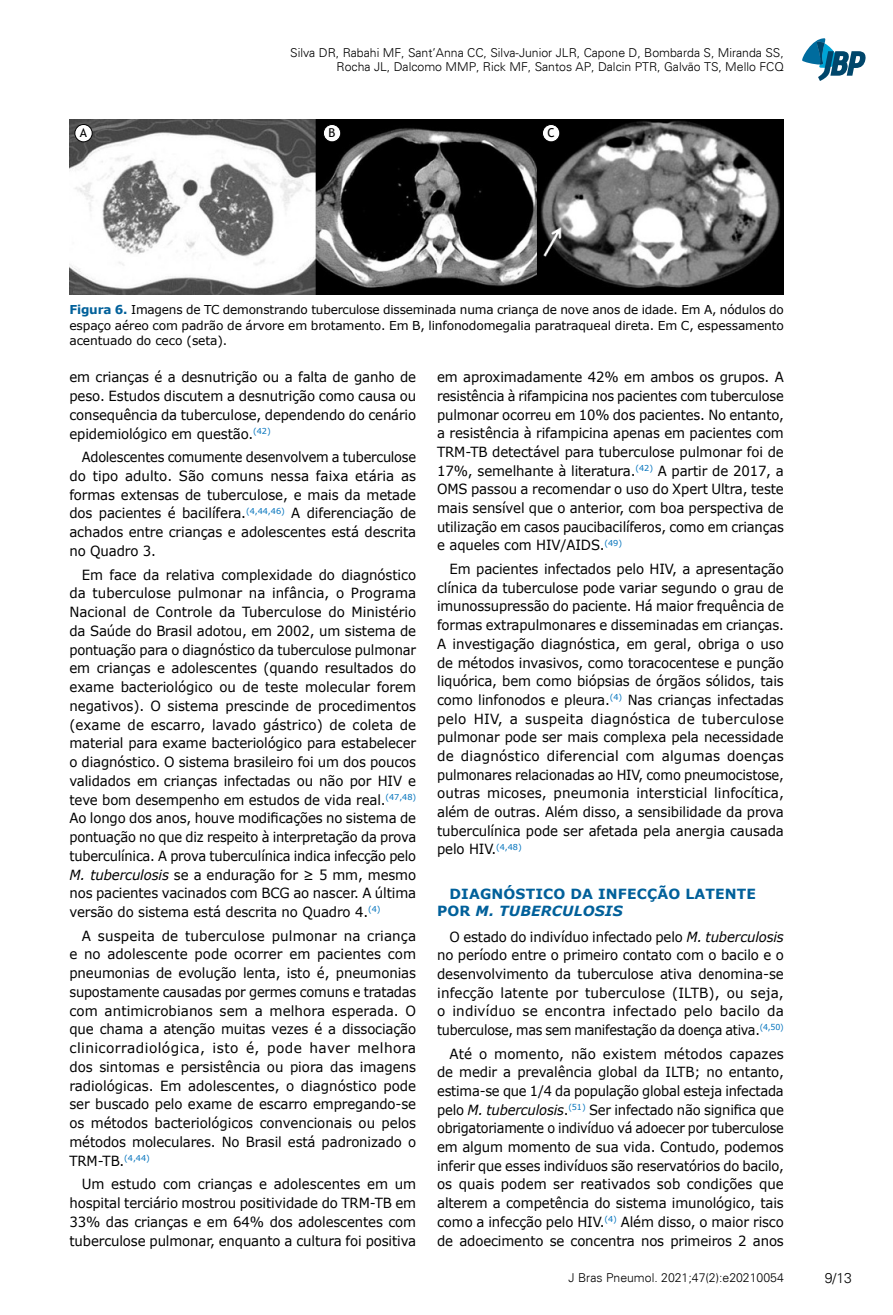
<style>
.page{position:relative;width:893px;height:1315px;background:#fff}
.page>*{position:absolute;margin:0;border:0;box-sizing:border-box;transform-origin:0 0}
.t1{font:14px/18.7px "Verdana";letter-spacing:-.01em;color:#000;text-align:justify;scale:.95 1}
.t2{font:14px/18.7px "Verdana";letter-spacing:-.01em;color:#000;text-align:justify;scale:.96 1}
.t3{font:14px/18.7px "Verdana";letter-spacing:-.01em;color:#000;text-align:justify;scale:.93 1}
.t4{font:700 14px/17px "Verdana";letter-spacing:.01em;color:#01609a}
.t5{font:300 14px "Univers";color:#000}
.t6{font:12.25px/15.8px "Verdana";letter-spacing:-.01em;color:#000;text-align:justify}
.t7{font:300 12.25px/14.7px "Univers";color:#000;text-align:right}
.t8{font:12.25px "Trebuchet MS";color:#000}
.s1{font-weight:700;color:#01609a}
.s2{font-style:italic}
</style>
<div class="page">
<svg style="left:802px;top:38px;width:64px;height:43px"></svg>
<img style="left:69px;top:119px;width:715px;height:176px">
<div style="left:75px;top:124px;width:17px;height:18px;background:#fff;border-radius:50%"></div>
<div style="left:74px;top:124px;width:19px;height:18px;border:1px solid #000;border-radius:50%"></div>
<div style="left:323px;top:124px;width:18px;height:18px;background:#fff;border-radius:50%"></div>
<div style="left:323px;top:124px;width:18px;height:18px;border:1px solid #000;border-radius:50%"></div>
<div style="left:542px;top:124px;width:18px;height:18px;background:#fff;border-radius:50%"></div>
<div style="left:542px;top:124px;width:18px;height:18px;border:1px solid #000;border-radius:50%"></div>
<p class="t7" style="left:290px;top:45px;width:495px">Silva DR, Rabahi MF, Sant’Anna CC, Silva-Junior JLR, Capone D, Bombarda S, Miranda SS,<br>Rocha JL, Dalcomo MMP, Rick MF, Santos AP, Dalcin PTR, Galvão TS, Mello FCQ</p>
<p class="t8" style="left:80px;top:125px;width:9px">A</p>
<p class="t8" style="left:329px;top:125px;width:8px">B</p>
<p class="t8" style="left:547px;top:125px;width:9px">C</p>
<p class="t6" style="left:69px;top:301px;width:716px"><span class="s1">Figura 6.</span> Imagens de TC demonstrando tuberculose disseminada numa criança de nove anos de idade. Em A, nódulos do espaço aéreo com padrão de árvore em brotamento. Em B, linfonodomegalia paratraqueal direta. Em C, espessamento acentuado do ceco (seta).</p>
<p class="t1" style="left:69px;top:368px;width:366px">em crianças é a desnutrição ou a falta de ganho de peso. Estudos discutem a desnutrição como causa ou consequência da tuberculose, dependendo do cenário epidemiológico em questão.<sup>(42)</sup></p>
<p class="t3" style="left:69px;top:447px;width:374px;text-indent:12px">Adolescentes comumente desenvolvem a tuberculose do tipo adulto. São comuns nessa faixa etária as formas extensas de tuberculose, e mais da metade dos pacientes é bacilífera.<sup>(4,44,46)</sup> A diferenciação de achados entre crianças e adolescentes está descrita no Quadro 3.</p>
<p class="t1" style="left:69px;top:565px;width:367px;text-indent:12px">Em face da relativa complexidade do diagnóstico da tuberculose pulmonar na infância, o Programa Nacional de Controle da Tuberculose do Ministério da Saúde do Brasil adotou, em 2002, um sistema de pontuação para o diagnóstico da tuberculose pulmonar em crianças e adolescentes (quando resultados do exame bacteriológico ou de teste molecular forem negativos). O sistema prescinde de procedimentos (exame de escarro, lavado gástrico) de coleta de material para exame bacteriológico para estabelecer o diagnóstico. O sistema brasileiro foi um dos poucos validados em crianças infectadas ou não por HIV e teve bom desempenho em estudos de vida real.<sup>(47,48)<br></sup>Ao longo dos anos, houve modificações no sistema de pontuação no que diz respeito à interpretação da prova tuberculínica. A prova tuberculínica indica infecção pelo <span class="s2">M. tuberculosis</span> se a enduração for ≥ 5 mm, mesmo nos pacientes vacinados com BCG ao nascer. A última versão do sistema está descrita no Quadro 4.<sup>(4)</sup></p>
<p class="t2" style="left:69px;top:926px;width:363px;text-indent:12px">A suspeita de tuberculose pulmonar na criança e no adolescente pode ocorrer em pacientes com pneumonias de evolução lenta, isto é, pneumonias supostamente causadas por germes comuns e tratadas com antimicrobianos sem a melhora esperada. O que chama a atenção muitas vezes é a dissociação clinicorradiológica, isto é, pode haver melhora dos sintomas e persistência ou piora das imagens radiológicas. Em adolescentes, o diagnóstico pode ser buscado pelo exame de escarro empregando-se os métodos bacteriológicos convencionais ou pelos métodos moleculares. No Brasil está padronizado o TRM-TB.<sup>(4,44)</sup></p>
<p class="t2" style="left:69px;top:1174px;width:363px;text-indent:12px">Um estudo com crianças e adolescentes em um hospital terciário mostrou positividade do TRM-TB em 33% das crianças e em 64% dos adolescentes com tuberculose pulmonar, enquanto a cultura foi positiva</p>
<p class="t1" style="left:437px;top:368px;width:366px">em aproximadamente 42% em ambos os grupos. A resistência à rifampicina nos pacientes com tuberculose pulmonar ocorreu em 10% dos pacientes. No entanto, a resistência à rifampicina apenas em pacientes com TRM-TB detectável para tuberculose pulmonar foi de 17%, semelhante à literatura.<sup>(42)</sup> A partir de 2017, a OMS passou a recomendar o uso do Xpert Ultra, teste mais sensível que o anterior, com boa perspectiva de utilização em casos paucibacilíferos, como em crianças e aqueles com HIV/AIDS.<sup>(49)</sup></p>
<p class="t1" style="left:437px;top:559px;width:366px;text-indent:12px">Em pacientes infectados pelo HIV, a apresentação clínica da tuberculose pode variar segundo o grau de imunossupressão do paciente. Há maior frequência de formas extrapulmonares e disseminadas em crianças.<br>A investigação diagnóstica, em geral, obriga o uso de métodos invasivos, como toracocentese e punção liquórica, bem como biópsias de órgãos sólidos, tais como linfonodos e pleura.<sup>(4)</sup> Nas crianças infectadas pelo HIV, a suspeita diagnóstica de tuberculose pulmonar pode ser mais complexa pela necessidade de diagnóstico diferencial com algumas doenças pulmonares relacionadas ao HIV, como pneumocistose, outras micoses, pneumonia intersticial linfocítica, além de outras. Além disso, a sensibilidade da prova tuberculínica pode ser afetada pela anergia causada pelo HIV.<sup>(4,48)</sup></p>
<p class="t4" style="left:437px;top:884px;width:320px;text-indent:12px">DIAGNÓSTICO DA INFECÇÃO LATENTE<br>POR <span class="s2">M. TUBERCULOSIS</span></p>
<p class="t1" style="left:437px;top:927px;width:366px;text-indent:12px">O estado do indivíduo infectado pelo <span class="s2">M. tuberculosis </span>no período entre o primeiro contato com o bacilo e o desenvolvimento da tuberculose ativa denomina-se infecção latente por tuberculose (ILTB), ou seja, o indivíduo se encontra infectado pelo bacilo da tuberculose, mas sem manifestação da doença ativa.<sup>(4,50)</sup></p>
<p class="t2" style="left:437px;top:1044px;width:363px;text-indent:12px">Até o momento, não existem métodos capazes de medir a prevalência global da ILTB; no entanto, estima-se que 1/4 da população global esteja infectada pelo <span class="s2">M. tuberculosis</span>.<sup>(51)</sup> Ser infectado não significa que obrigatoriamente o indivíduo vá adoecer por tuberculose em algum momento de sua vida. Contudo, podemos inferir que esses indivíduos são reservatórios do bacilo, os quais podem ser reativados sob condições que alterem a competência do sistema imunológico, tais como a infecção pelo HIV.<sup>(4)</sup> Além disso, o maior risco de adoecimento se concentra nos primeiros 2 anos</p>
<p class="t7" style="left:569px;top:1270px;width:217px">J Bras Pneumol. 2021;47(2):e20210054</p>
<p class="t5" style="left:825px;top:1269px;width:29px">9/13</p>
</div>
